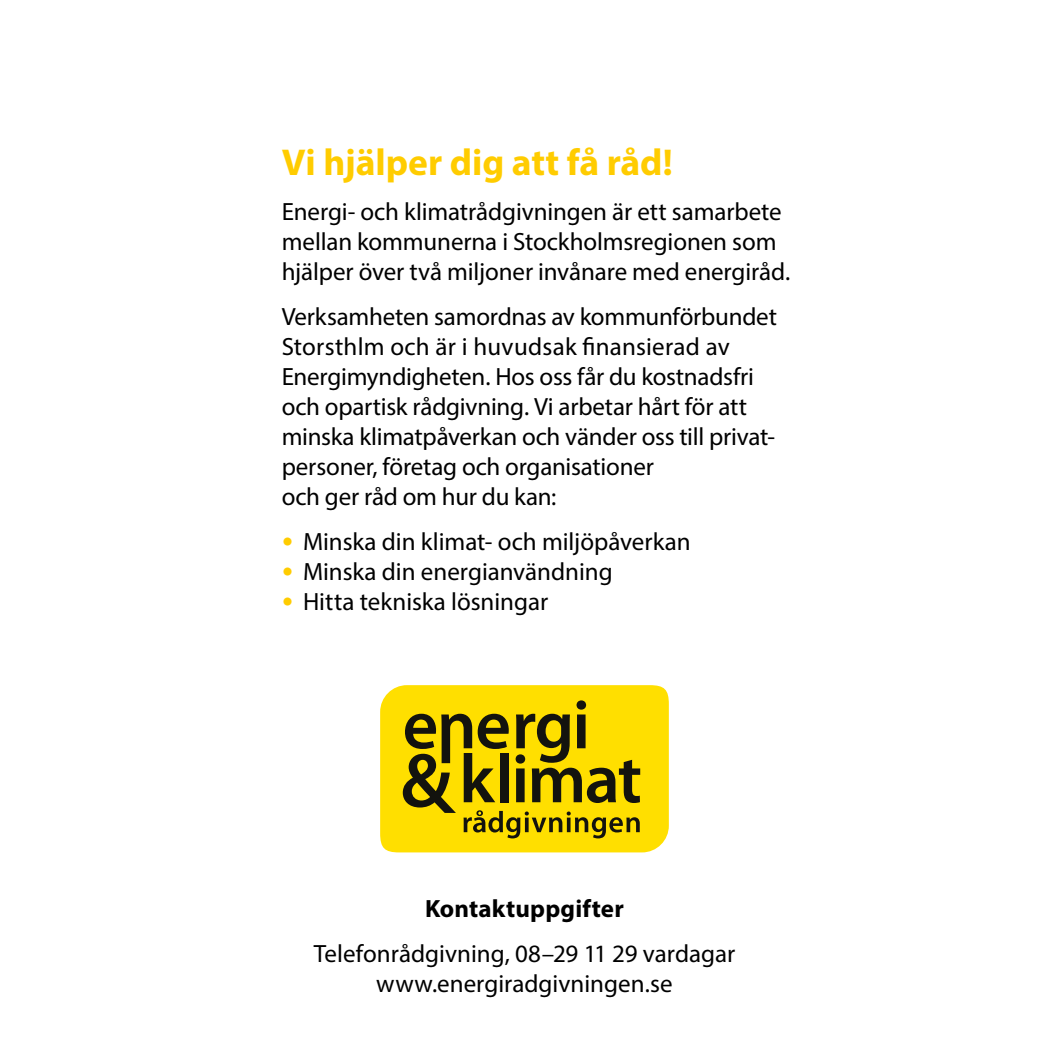
<style>
.page{position:relative;width:1049px;height:1049px;background:#fff}
.page>*{position:absolute;margin:0;border:0;box-sizing:border-box;transform-origin:0 0}
.t1{font:700 37.5px "Myriad Pro";letter-spacing:-.005em;color:#fc0}
.t2{font:25px/30px "Myriad Pro";letter-spacing:-.005em;color:#000}
.t3{font:700 25px "Myriad Pro";letter-spacing:.005em;color:#000}
.s1{font-family:"Siruca";color:#fc0}
</style>
<div class="page">
<div style="left:380px;top:685px;width:289px;height:167px;background:#ffdf00"></div>
<svg style="left:403px;top:700px;width:237px;height:138px;background:#b59f04"></svg>
<p class="t1" style="left:282px;top:137px;width:392px">Vi hjälper dig att få råd!</p>
<p class="t2" style="left:282px;top:196px;width:510px">Energi- och klimatrådgivningen är ett samarbete mellan kommunerna i Stockholmsregionen som hjälper över två miljoner invånare med energiråd.</p>
<p class="t2" style="left:282px;top:301px;width:497px">Verksamheten samordnas av kommunförbundet Storsthlm och är i huvudsak finansierad av Energimyndigheten. Hos oss får du kostnadsfri och opartisk rådgivning. Vi arbetar hårt för att minska klimatpåverkan och vänder oss till privat&shy;personer, företag och organisationer<br>och ger råd om hur du kan:</p>
<p class="t2" style="left:282px;top:526px;width:410px"><span class="s1">•</span> Minska din klimat- och miljöpåverkan</p>
<p class="t2" style="left:282px;top:556px;width:332px"><span class="s1">•</span> Minska din energianvändning</p>
<p class="t2" style="left:282px;top:586px;width:268px"><span class="s1">•</span> Hitta tekniska lösningar</p>
<p class="t3" style="left:425px;top:892px;width:200px">Kontaktuppgifter</p>
<p class="t2" style="left:314px;top:938px;width:423px;text-align:center">Telefonrådgivning, 08–29 11 29 vardagar www.energiradgivningen.se</p>
</div>
